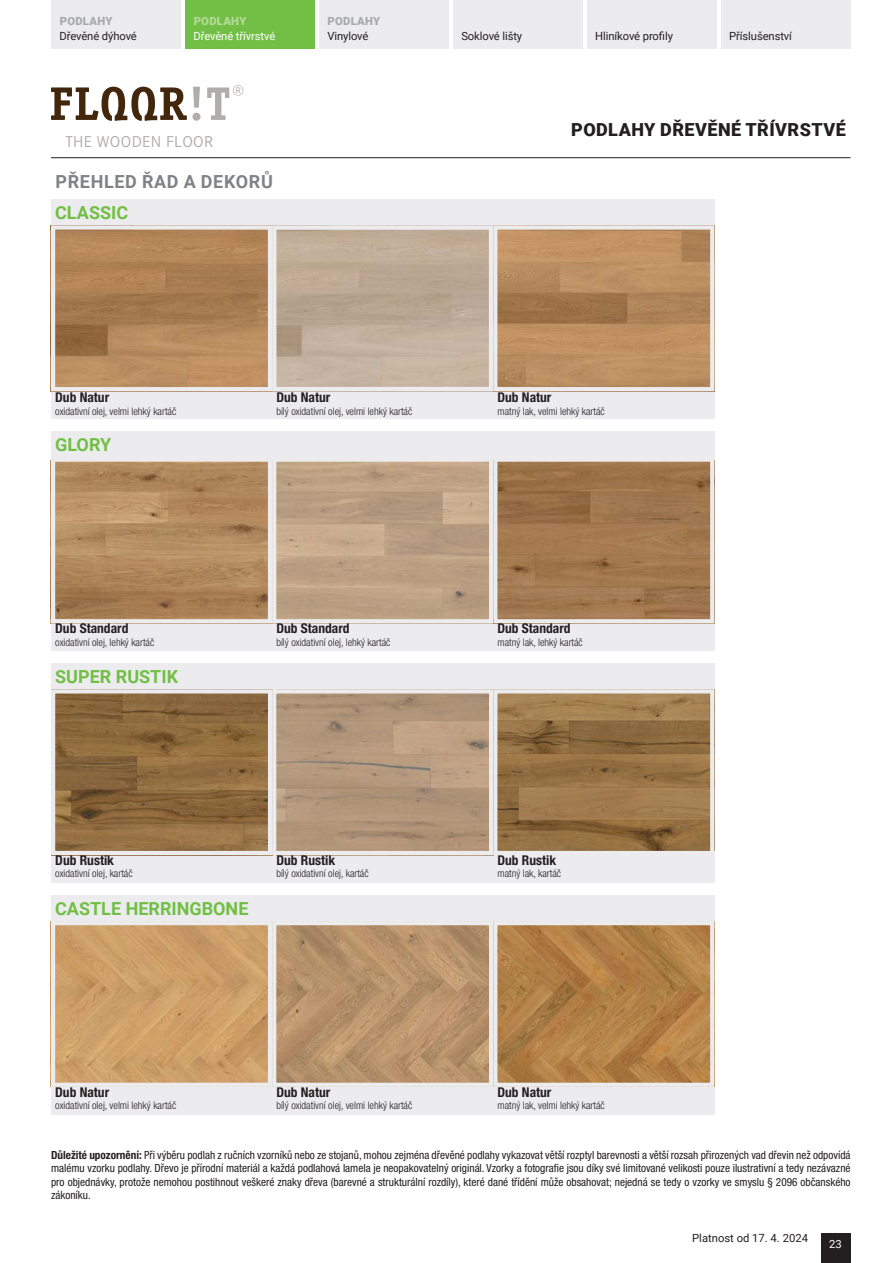
<style>
.page{position:relative;width:893px;height:1263px;background:#fff}
.page>*{position:absolute;margin:0;border:0;box-sizing:border-box;transform-origin:0 0}
.roboto_12_bold_zelená_nadpisy_mínusky{font:700 18px "Roboto";color:#71bf44}
.t1{font:900 18px "Roboto";letter-spacing:.025em;color:#231f20}
.roboto_12_bold_šedá_nadpisy{font:700 18px "Roboto";letter-spacing:.035em;color:#808285}
.t2{font:16.35px "Corporate S Pro";letter-spacing:.02em;color:#b1adac}
.POPISEK_7_B_TUČNÉ{font:700 condensed 13.5px "Helvetica Neue LT Pro";color:#231f20}
.texty_tabulka_7_5_b_condensed{font:condensed 11.25px/13.5px "Helvetica Neue LT Pro";color:#231f20;text-align:justify}
.t3{font:11.25px "Roboto";letter-spacing:-.01em;color:#231f20}
.t4{font:11.25px "Roboto";letter-spacing:-.01em;color:#fff}
.t5{font:900 11.25px "Roboto";letter-spacing:.025em;color:#a8a9ad}
.t6{font:900 11.25px "Roboto";letter-spacing:.025em;color:#b6da9b}
.Tabulka_hlavicka{font:300 condensed 10.5px "Helvetica Neue LT Pro";color:#231f20}
.s1{font-weight:700}
</style>
<div class="page">
<hr style="left:51px;top:157px;width:799px;height:1px;background:#231f20">
<div style="left:821px;top:1233px;width:29px;height:30px;background:#231f20"></div>
<div style="left:51px;top:0;width:130px;height:49px;background:#ececee"></div>
<div style="left:185px;top:0;width:130px;height:49px;background:#71bf44"></div>
<div style="left:319px;top:0;width:130px;height:49px;background:#ececee"></div>
<div style="left:453px;top:0;width:130px;height:49px;background:#ececee"></div>
<div style="left:587px;top:0;width:129px;height:49px;background:#ececee"></div>
<div style="left:721px;top:0;width:129px;height:49px;background:#ececee"></div>
<svg style="left:51px;top:87px;width:149px;height:34px"></svg>
<svg style="left:207px;top:85px;width:36px;height:35px"></svg>
<div style="left:51px;top:200px;width:663px;height:219px;background:#ececee"></div>
<div style="left:51px;top:432px;width:663px;height:219px;background:#ececee"></div>
<div style="left:51px;top:663px;width:663px;height:219px;background:#ececee"></div>
<div style="left:51px;top:895px;width:663px;height:219px;background:#ececee"></div>
<img style="left:56px;top:230px;width:653px;height:156px">
<div style="left:51px;top:225px;width:221px;height:166px;border:4px solid #ececee"></div>
<img style="left:56px;top:462px;width:653px;height:156px">
<div style="left:51px;top:457px;width:221px;height:166px;border:4px solid #ececee"></div>
<img style="left:56px;top:694px;width:211px;height:156px">
<div style="left:51px;top:689px;width:221px;height:166px;border:4px solid #ececee"></div>
<img style="left:56px;top:926px;width:653px;height:156px">
<div style="left:51px;top:921px;width:221px;height:166px;border:4px solid #ececee"></div>
<div style="left:272px;top:225px;width:221px;height:166px;border:4px solid #ececee"></div>
<div style="left:272px;top:457px;width:221px;height:166px;border:4px solid #ececee"></div>
<img style="left:277px;top:694px;width:211px;height:156px">
<div style="left:272px;top:689px;width:221px;height:166px;border:4px solid #ececee"></div>
<div style="left:272px;top:921px;width:221px;height:166px;border:4px solid #ececee"></div>
<div style="left:493px;top:225px;width:221px;height:166px;border:4px solid #ececee"></div>
<div style="left:493px;top:457px;width:221px;height:166px;border:4px solid #ececee"></div>
<img style="left:498px;top:694px;width:211px;height:156px">
<div style="left:493px;top:689px;width:221px;height:166px;border:4px solid #ececee"></div>
<div style="left:493px;top:921px;width:221px;height:166px;border:4px solid #ececee"></div>
<p class="t5" style="left:60px;top:14px;width:54px">PODLAHY</p>
<p class="t3" style="left:60px;top:29px;width:79px">Dřevěné dýhové</p>
<p class="t6" style="left:194px;top:14px;width:54px">PODLAHY</p>
<p class="t4" style="left:193px;top:29px;width:83px">Dřevěné třívrstvé</p>
<h2 class="t2" style="left:65px;top:130px;width:149px">THE WOODEN FLOOR</h2>
<p class="roboto_12_bold_šedá_nadpisy" style="left:56px;top:169px;width:219px">PŘEHLED ŘAD A DEKORŮ</p>
<p class="roboto_12_bold_zelená_nadpisy_mínusky" style="left:55px;top:200px;width:74px">CLASSIC</p>
<p class="t5" style="left:328px;top:14px;width:54px">PODLAHY</p>
<p class="t3" style="left:327px;top:29px;width:43px">Vinylové</p>
<p class="t3" style="left:461px;top:29px;width:62px">Soklové lišty</p>
<p class="t3" style="left:595px;top:29px;width:79px">Hliníkové profily</p>
<p class="t3" style="left:729px;top:29px;width:64px">Příslušenství</p>
<h1 class="t1" style="left:571px;top:117px;width:276px">PODLAHY DŘEVĚNÉ TŘÍVRSTVÉ</h1>
<p class="POPISEK_7_B_TUČNÉ" style="left:55px;top:389px;width:55px">Dub Natur</p>
<p class="Tabulka_hlavicka" style="left:55px;top:405px;width:123px">oxidativní olej, velmi lehký kartáč</p>
<p class="roboto_12_bold_zelená_nadpisy_mínusky" style="left:55px;top:432px;width:58px">GLORY</p>
<p class="POPISEK_7_B_TUČNÉ" style="left:55px;top:620px;width:75px">Dub Standard</p>
<p class="Tabulka_hlavicka" style="left:55px;top:636px;width:101px">oxidativní olej, lehký kartáč</p>
<p class="roboto_12_bold_zelená_nadpisy_mínusky" style="left:55px;top:664px;width:124px">SUPER RUSTIK</p>
<p class="POPISEK_7_B_TUČNÉ" style="left:276px;top:389px;width:55px">Dub Natur</p>
<p class="Tabulka_hlavicka" style="left:276px;top:405px;width:137px">bílý oxidativní olej, velmi lehký kartáč</p>
<p class="POPISEK_7_B_TUČNÉ" style="left:276px;top:620px;width:75px">Dub Standard</p>
<p class="Tabulka_hlavicka" style="left:276px;top:636px;width:116px">bílý oxidativní olej, lehký kartáč</p>
<p class="POPISEK_7_B_TUČNÉ" style="left:55px;top:852px;width:60px">Dub Rustik</p>
<p class="Tabulka_hlavicka" style="left:55px;top:868px;width:79px">oxidativní olej, kartáč</p>
<p class="roboto_12_bold_zelená_nadpisy_mínusky" style="left:55px;top:896px;width:195px">CASTLE HERRINGBONE</p>
<p class="POPISEK_7_B_TUČNÉ" style="left:276px;top:852px;width:60px">Dub Rustik</p>
<p class="Tabulka_hlavicka" style="left:276px;top:868px;width:94px">bílý oxidativní olej, kartáč</p>
<p class="POPISEK_7_B_TUČNÉ" style="left:55px;top:1083px;width:55px">Dub Natur</p>
<p class="Tabulka_hlavicka" style="left:55px;top:1099px;width:123px">oxidativní olej, velmi lehký kartáč</p>
<p class="POPISEK_7_B_TUČNÉ" style="left:276px;top:1083px;width:55px">Dub Natur</p>
<p class="Tabulka_hlavicka" style="left:276px;top:1099px;width:137px">bílý oxidativní olej, velmi lehký kartáč</p>
<p class="POPISEK_7_B_TUČNÉ" style="left:497px;top:389px;width:55px">Dub Natur</p>
<p class="Tabulka_hlavicka" style="left:497px;top:405px;width:109px">matný lak, velmi lehký kartáč</p>
<p class="POPISEK_7_B_TUČNÉ" style="left:497px;top:620px;width:75px">Dub Standard</p>
<p class="Tabulka_hlavicka" style="left:497px;top:636px;width:87px">matný lak, lehký kartáč</p>
<p class="POPISEK_7_B_TUČNÉ" style="left:497px;top:852px;width:60px">Dub Rustik</p>
<p class="Tabulka_hlavicka" style="left:497px;top:868px;width:65px">matný lak, kartáč</p>
<p class="POPISEK_7_B_TUČNÉ" style="left:497px;top:1083px;width:55px">Dub Natur</p>
<p class="Tabulka_hlavicka" style="left:497px;top:1099px;width:109px">matný lak, velmi lehký kartáč</p>
<p class="texty_tabulka_7_5_b_condensed" style="left:51px;top:1148px;width:801px"><span class="s1">Důležité upozornění:</span> Při výběru podlah z ručních vzorníků nebo ze stojanů, mohou zejména dřevěné podlahy vykazovat větší rozptyl barevnosti a větší rozsah přirozených vad dřevin než odpovídá malému vzorku podlahy. Dřevo je přírodní materiál a každá podlahová lamela je neopakovatelný originál. Vzorky a fotografie jsou díky své limitované velikosti pouze ilustrativní a tedy nezávazné pro objednávky, protože nemohou postihnout veškeré znaky dřeva (barevné a strukturální rozdíly), které dané třídění může obsahovat; nejedná se tedy o vzorky ve smyslu § 2096 občanského zákoníku.</p>
<p class="t3" style="left:692px;top:1230px;width:117px">Platnost od 17. 4. 2024</p>
<p class="t4" style="left:829px;top:1236px;width:14px">23</p>
</div>
